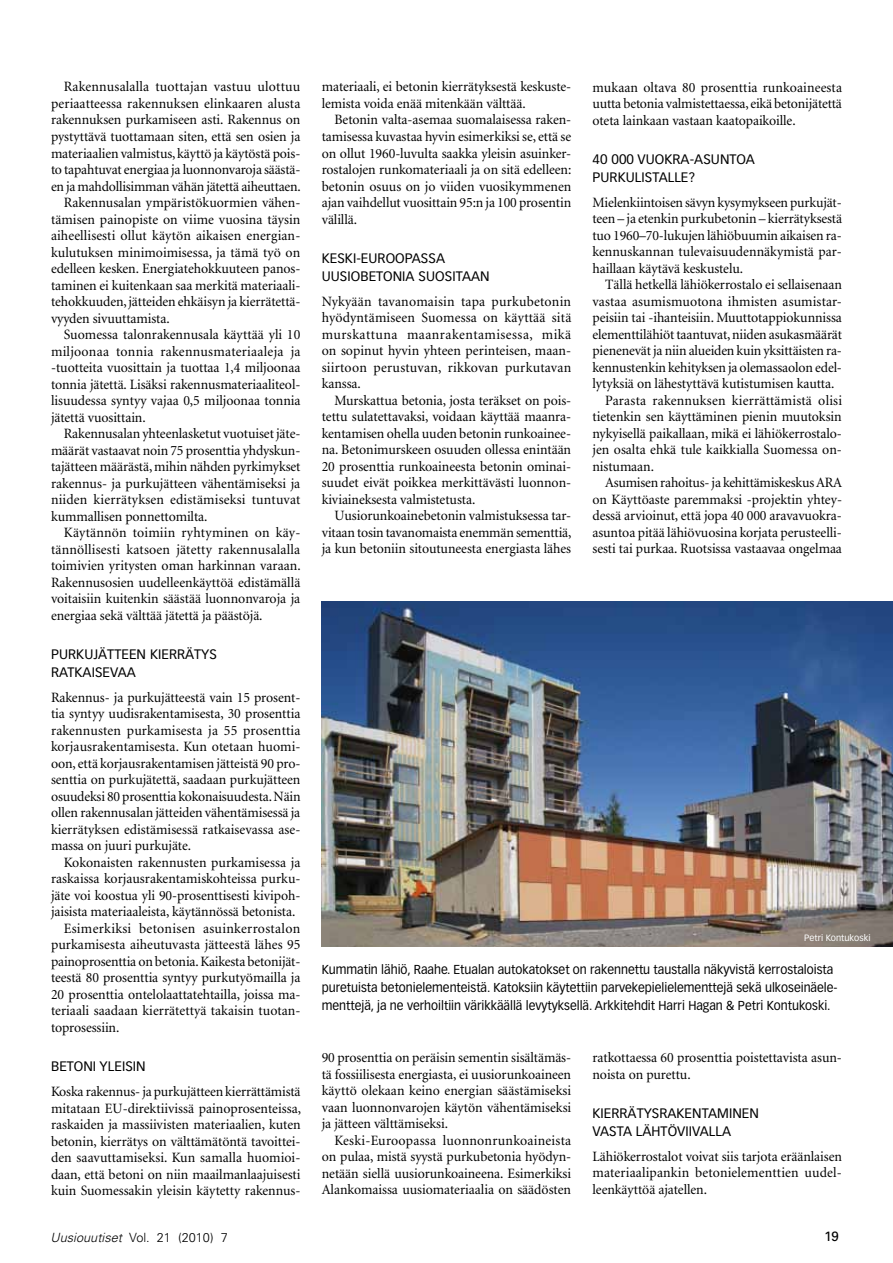
<style>
.page{position:relative;width:893px;height:1263px;background:#fff}
.page>*{position:absolute;margin:0;border:0;box-sizing:border-box;transform-origin:0 0}
.t1{font:14.25px/16.5px "Minion";letter-spacing:-.005em;color:#000;text-align:justify}
.t2{font:14.25px "Minion";letter-spacing:.015em;color:#000}
.t3{font:14.25px "Minion";letter-spacing:.02em;color:#000}
.t4{font:14.25px "Minion";letter-spacing:.025em;color:#000}
.t5{font:13.5px/18px "Vectora LH";letter-spacing:.115em;color:#000}
.t6{font:13.5px/18px "Vectora LH";letter-spacing:.005em;color:#000}
.t7{font:13.5px/18px "Vectora LH";letter-spacing:.08em;color:#000}
.t8{font:13.5px "Univers";color:#000}
.t9{font:12.75px/18px "Vectora LH";color:#000;scale:.95 1}
.t10{font:300 12.75px "Univers";color:#000}
.t11{font:9px "Vectora LH";color:#fff}
.s1{font-style:italic}
</style>
<div class="page">
<img style="left:322px;top:601px;width:571px;height:345px">
<p class="t2" style="left:64px;top:80px;width:238px">Rakennusalalla tuottajan vastuu ulottuu</p>
<p class="t1" style="left:51px;top:96px;width:251px">periaatteessa rakennuksen elinkaaren alusta</p>
<p class="t1" style="left:51px;top:112px;width:251px">rakennuksen purkamiseen asti. Rakennus on</p>
<p class="t1" style="left:51px;top:129px;width:251px">pystyttävä tuottamaan siten, että sen osien ja</p>
<p class="t1" style="left:51px;top:145px;width:251px">materiaalien valmistus, käyttö ja käytöstä pois-</p>
<p class="t1" style="left:51px;top:162px;width:251px">to tapahtuvat energiaa ja luonnonvaroja säästä-</p>
<p class="t1" style="left:51px;top:178px;width:251px">en ja mahdollisimman vähän jätettä aiheuttaen.</p>
<p class="t1" style="left:64px;top:195px;width:238px">Rakennusalan ympäristökuormien vähen-</p>
<p class="t1" style="left:51px;top:211px;width:251px">tämisen painopiste on viime vuosina täysin</p>
<p class="t1" style="left:51px;top:228px;width:251px">aiheellisesti ollut käytön aikaisen energian-</p>
<p class="t1" style="left:51px;top:244px;width:251px">kulutuksen minimoimisessa, ja tämä työ on</p>
<p class="t1" style="left:51px;top:261px;width:251px">edelleen kesken. Energiatehokkuuteen panos-</p>
<p class="t1" style="left:51px;top:277px;width:251px">taminen ei kuitenkaan saa merkitä materiaali-</p>
<p class="t1" style="left:51px;top:294px;width:251px">tehokkuuden, jätteiden ehkäisyn ja kierrätettä-</p>
<p class="t1" style="left:51px;top:310px;width:120px">vyyden sivuuttamista.</p>
<p class="t1" style="left:64px;top:327px;width:238px">Suomessa talonrakennusala käyttää yli 10</p>
<p class="t3" style="left:51px;top:344px;width:251px">miljoonaa tonnia rakennusmateriaaleja ja</p>
<p class="t1" style="left:51px;top:360px;width:251px">-tuotteita vuosittain ja tuottaa 1,4 miljoonaa</p>
<p class="t1" style="left:51px;top:376px;width:251px">tonnia jätettä. Lisäksi rakennusmateriaaliteol-</p>
<p class="t1" style="left:51px;top:393px;width:251px">lisuudessa syntyy vajaa 0,5 miljoonaa tonnia</p>
<p class="t1" style="left:51px;top:409px;width:96px">jätettä vuosittain.</p>
<p class="t1" style="left:64px;top:426px;width:238px">Rakennusalan yhteenlasketut vuotuiset jäte-</p>
<p class="t1" style="left:51px;top:442px;width:251px">määrät vastaavat noin 75 prosenttia yhdyskun-</p>
<p class="t1" style="left:51px;top:459px;width:251px">tajätteen määrästä, mihin nähden pyrkimykset</p>
<p class="t1" style="left:51px;top:475px;width:251px">rakennus- ja purkujätteen vähentämiseksi ja</p>
<p class="t2" style="left:51px;top:492px;width:251px">niiden kierrätyksen edistämiseksi tuntuvat</p>
<p class="t1" style="left:51px;top:508px;width:158px">kummallisen ponnettomilta.</p>
<p class="t2" style="left:64px;top:525px;width:238px">Käytännön toimiin ryhtyminen on käy-</p>
<p class="t2" style="left:51px;top:542px;width:251px">tännöllisesti katsoen jätetty rakennusalalla</p>
<p class="t1" style="left:51px;top:558px;width:251px">toimivien yritysten oman harkinnan varaan.</p>
<p class="t1" style="left:51px;top:574px;width:251px">Rakennusosien uudelleenkäyttöä edistämällä</p>
<p class="t1" style="left:51px;top:591px;width:251px">voitaisiin kuitenkin säästää luonnonvaroja ja</p>
<p class="t1" style="left:51px;top:607px;width:213px">energiaa sekä välttää jätettä ja päästöjä.</p>
<p class="t7" style="left:51px;top:645px;width:167px">Purkujätteen kierrätys ratkaisevaa</p>
<p class="t1" style="left:51px;top:689px;width:251px">Rakennus- ja purkujätteestä vain 15 prosent&shy;tia syntyy uudisrakentamisesta, 30 prosenttia rakennusten purkamisesta ja 55 prosenttia korjausrakentamisesta. Kun otetaan huomi&shy;oon, että korjausrakentamisen jätteistä 90 pro&shy;senttia on purkujätettä, saadaan purkujätteen osuudeksi 80 prosenttia kokonaisuudesta. Näin ollen rakennusalan jätteiden vähentämisessä ja kierrätyksen edistämisessä ratkaisevassa ase&shy;massa on juuri purkujäte.</p>
<p class="t1" style="left:64px;top:854px;width:238px">Kokonaisten rakennusten purkamisessa ja</p>
<p class="t1" style="left:51px;top:871px;width:251px">raskaissa korjausrakentamiskohteissa purku-</p>
<p class="t1" style="left:51px;top:888px;width:251px">jäte voi koostua yli 90-prosenttisesti kivipoh-</p>
<p class="t1" style="left:51px;top:904px;width:246px">jaisista materiaaleista, käytännössä betonista.</p>
<p class="t4" style="left:64px;top:921px;width:238px">Esimerkiksi betonisen asuinkerrostalon</p>
<p class="t1" style="left:51px;top:937px;width:251px">purkamisesta aiheutuvasta jätteestä lähes 95</p>
<p class="t1" style="left:51px;top:954px;width:251px">painoprosenttia on betonia. Kaikesta betonijät-</p>
<p class="t1" style="left:51px;top:970px;width:251px">teestä 80 prosenttia syntyy purkutyömailla ja</p>
<p class="t1" style="left:51px;top:987px;width:251px">20 prosenttia ontelolaattatehtailla, joissa ma-</p>
<p class="t1" style="left:51px;top:1003px;width:251px">teriaali saadaan kierrätettyä takaisin tuotan-</p>
<p class="t1" style="left:51px;top:1020px;width:70px">toprosessiin.</p>
<p class="t6" style="left:51px;top:1057px;width:96px">Betoni yleisin</p>
<p class="t1" style="left:51px;top:1084px;width:252px">Koska rakennus- ja purkujätteen kierrättämistä mitataan EU-direktiivissä painoprosenteissa, raskaiden ja massiivisten materiaalien, kuten betonin, kierrätys on välttämätöntä tavoittei&shy;den saavuttamiseksi. Kun samalla huomioi&shy;daan, että betoni on niin maailmanlaajuisesti kuin Suomessakin yleisin käytetty rakennus-</p>
<p class="t1" style="left:322px;top:79px;width:251px">materiaali, ei betonin kierrätyksestä keskuste&shy;lemista voida enää mitenkään välttää.</p>
<p class="t1" style="left:322px;top:112px;width:251px;text-indent:13px">Betonin valta-asemaa suomalaisessa raken&shy;tamisessa kuvastaa hyvin esimerkiksi se, että se on ollut 1960-luvulta saakka yleisin asuinker&shy;rostalojen runkomateriaali ja on sitä edelleen: betonin osuus on jo viiden vuosikymmenen ajan vaihdellut vuosittain 95:n ja 100 prosentin välillä.</p>
<p class="t6" style="left:322px;top:249px;width:169px">Keski-Euroopassa uusiobetonia suositaan</p>
<p class="t1" style="left:322px;top:293px;width:251px">Nykyään tavanomaisin tapa purkubetonin hyödyntämiseen Suomessa on käyttää sitä murskattuna maanrakentamisessa, mikä on sopinut hyvin yhteen perinteisen, maan&shy;siirtoon perustuvan, rikkovan purkutavan kanssa.</p>
<p class="t1" style="left:322px;top:392px;width:251px;text-indent:13px">Murskattua betonia, josta teräkset on pois&shy;tettu sulatettavaksi, voidaan käyttää maanra&shy;kentamisen ohella uuden betonin runkoainee&shy;na. Betonimurskeen osuuden ollessa enintään 20 prosenttia runkoaineesta betonin ominai&shy;suudet eivät poikkea merkittävästi luonnon&shy;kiviaineksesta valmistetusta.</p>
<p class="t1" style="left:322px;top:508px;width:251px;text-indent:13px">Uusiorunkoainebetonin valmistuksessa tar&shy;vitaan tosin tavanomaista enemmän sementtiä, ja kun betoniin sitoutuneesta energiasta lähes</p>
<p class="t1" style="left:592px;top:79px;width:251px">mukaan oltava 80 prosenttia runkoaineesta uutta betonia valmistettaessa, eikä betonijätettä oteta lainkaan vastaan kaatopaikoille.</p>
<p class="t5" style="left:592px;top:150px;width:162px">40 000 vuokra-asuntoa purkulistalle?</p>
<p class="t1" style="left:592px;top:194px;width:251px">Mielenkiintoisen sävyn kysymykseen purkujät&shy;teen – ja etenkin purkubetonin – kierrätyksestä tuo 1960–70-lukujen lähiöbuumin aikaisen ra&shy;kennuskannan tulevaisuudennäkymistä par&shy;haillaan käytävä keskustelu.</p>
<p class="t1" style="left:605px;top:277px;width:238px">Tällä hetkellä lähiökerrostalo ei sellaisenaan</p>
<p class="t1" style="left:592px;top:293px;width:251px">vastaa asumismuotona ihmisten asumistar-</p>
<p class="t1" style="left:592px;top:310px;width:251px">peisiin tai -ihanteisiin. Muuttotappiokunnissa</p>
<p class="t1" style="left:592px;top:326px;width:251px">elementtilähiöt taantuvat, niiden asukasmäärät</p>
<p class="t1" style="left:592px;top:343px;width:251px">pienenevät ja niin alueiden kuin yksittäisten ra-</p>
<p class="t1" style="left:592px;top:359px;width:251px">kennustenkin kehityksen ja olemassaolon edel-</p>
<p class="t1" style="left:592px;top:376px;width:243px">lytyksiä on lähestyttävä kutistumisen kautta.</p>
<p class="t2" style="left:605px;top:393px;width:238px">Parasta rakennuksen kierrättämistä olisi</p>
<p class="t1" style="left:592px;top:409px;width:251px">tietenkin sen käyttäminen pienin muutoksin</p>
<p class="t1" style="left:592px;top:426px;width:251px">nykyisellä paikallaan, mikä ei lähiökerrostalo-</p>
<p class="t1" style="left:592px;top:442px;width:251px">jen osalta ehkä tule kaikkialla Suomessa on-</p>
<p class="t1" style="left:592px;top:459px;width:63px">nistumaan.</p>
<p class="t1" style="left:605px;top:475px;width:238px">Asumisen rahoitus- ja kehittämiskeskus ARA</p>
<p class="t1" style="left:592px;top:492px;width:251px">on Käyttöaste paremmaksi -projektin yhtey-</p>
<p class="t1" style="left:592px;top:508px;width:251px">dessä arvioinut, että jopa 40 000 aravavuokra-</p>
<p class="t1" style="left:592px;top:525px;width:251px">asuntoa pitää lähiövuosina korjata perusteelli-</p>
<p class="t1" style="left:592px;top:541px;width:251px">sesti tai purkaa. Ruotsissa vastaavaa ongelmaa</p>
<p class="t11" style="left:804px;top:932px;width:68px">Petri Kontukoski</p>
<p class="t9" style="left:322px;top:960px;width:544px">Kummatin lähiö, Raahe. Etualan autokatokset on rakennettu taustalla näkyvistä kerrostaloista puretuista betonielementeistä. Katoksiin käytettiin parvekepielielementtejä sekä ulkoseinäele&shy;menttejä, ja ne verhoiltiin värikkäällä levytyksellä. Arkkitehdit Harri Hagan &amp; Petri Kontukoski.</p>
<p class="t1" style="left:322px;top:1050px;width:251px">90 prosenttia on peräisin sementin sisältämäs&shy;tä fossiilisesta energiasta, ei uusiorunkoaineen käyttö olekaan keino energian säästämiseksi vaan luonnonvarojen käytön vähentämiseksi ja jätteen välttämiseksi.</p>
<p class="t1" style="left:322px;top:1132px;width:251px;text-indent:13px">Keski-Euroopassa luonnonrunkoaineista on pulaa, mistä syystä purkubetonia hyödyn&shy;netään siellä uusiorunkoaineena. Esimerkiksi Alankomaissa uusiomateriaalia on säädösten</p>
<p class="t1" style="left:592px;top:1050px;width:251px">ratkottaessa 60 prosenttia poistettavista asun&shy;noista on purettu.</p>
<p class="t5" style="left:592px;top:1104px;width:168px">Kierrätysrakentaminen vasta lähtöviivalla</p>
<p class="t1" style="left:592px;top:1148px;width:251px">Lähiökerrostalot voivat siis tarjota eräänlaisen materiaalipankin betonielementtien uudel&shy;leenkäyttöä ajatellen.</p>
<p class="t10" style="left:51px;top:1229px;width:179px"><span class="s1">Uusiouutiset</span> Vol. 21 (2010) 7</p>
<p class="t8" style="left:824px;top:1228px;width:16px">19</p>
</div>
